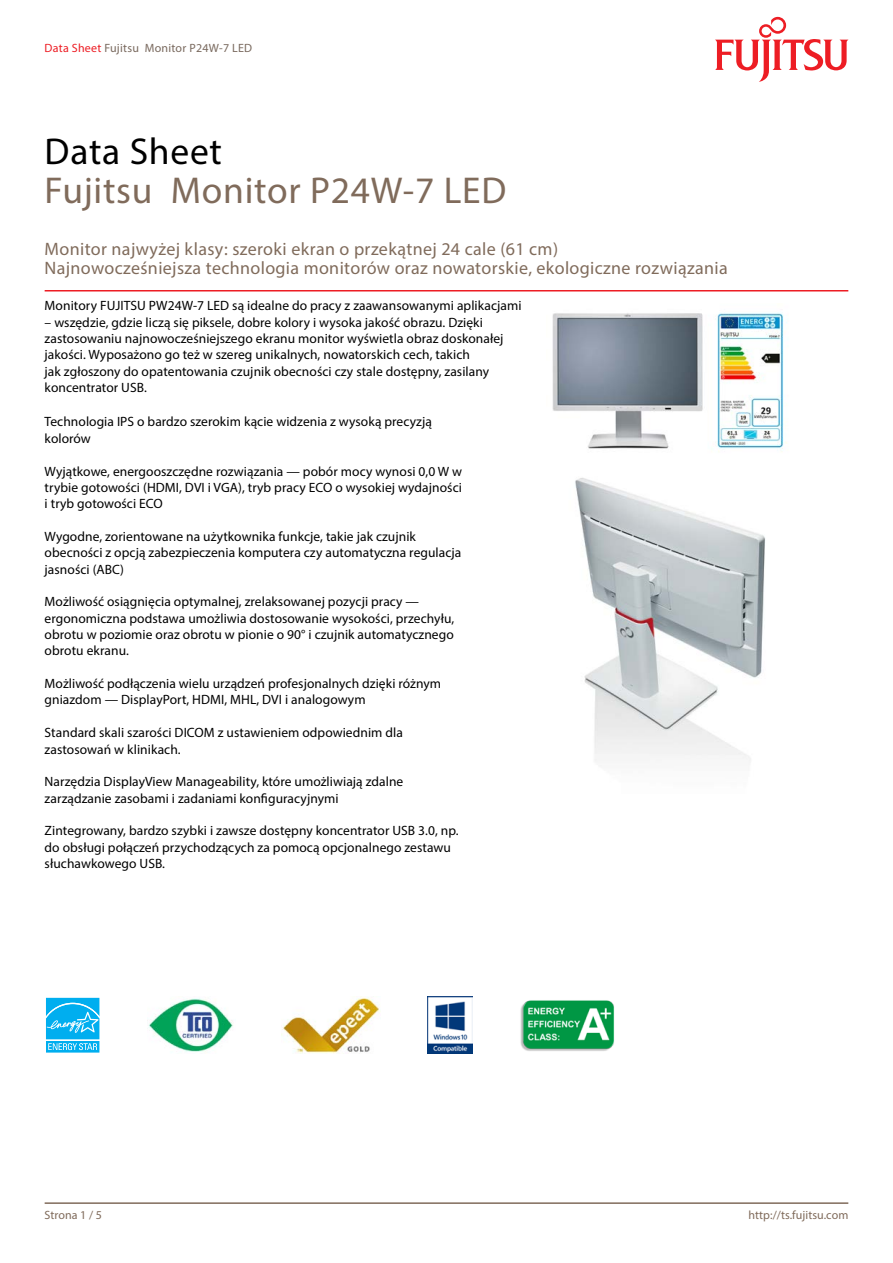
<style>
.page{position:relative;width:893px;height:1263px;background:#fff}
.page>*{position:absolute;margin:0;border:0;box-sizing:border-box;transform-origin:0 0}
.t1{font:37.5px "Myriad Pro";letter-spacing:.02em;color:#806b5b}
.t2{font:37.5px "Myriad Pro";letter-spacing:.02em;color:#000}
.t3{font:18px/19.5px "Myriad Pro";letter-spacing:.02em;color:#806b5b}
.t4{font:13.5px/16.4px "Myriad Pro";letter-spacing:.005em;color:#000}
.t5{font:12px "Myriad Pro";letter-spacing:.02em;color:#79695e}
.t6{font:12px "Myriad Pro";letter-spacing:.005em;color:#806b5b}
.s1{color:#ed1d24}
</style>
<div class="page">
<hr style="left:45px;top:1202px;width:803px;height:2px;background:#806b5b">
<hr style="left:45px;top:290px;width:803px;height:1px;background:#ed1d24">
<svg style="left:715px;top:17px;width:133px;height:65px"></svg>
<img style="left:552px;top:312px;width:235px;height:140px">
<img style="left:575px;top:478px;width:190px;height:283px">
<div style="left:45px;top:996px;width:56px;height:45px;background:#d4f1fc"></div>
<svg style="left:45px;top:998px;width:56px;height:55px;background:#37bff2"></svg>
<img style="left:147px;top:998px;width:86px;height:54px">
<img style="left:281px;top:996px;width:100px;height:58px">
<img style="left:427px;top:996px;width:46px;height:58px">
<img style="left:520px;top:1000px;width:95px;height:51px">
<p class="t5" style="left:45px;top:40px;width:209px"><span class="s1">Data Sheet</span> Fujitsu Monitor P24W-7 LED</p>
<h1 class="t2" style="left:45px;top:128px;width:179px">Data Sheet</h1>
<h1 class="t1" style="left:45px;top:167px;width:463px">Fujitsu Monitor P24W-7 LED</h1>
<h2 class="t3" style="left:45px;top:238px;width:685px">Monitor najwyżej klasy: szeroki ekran o przekątnej 24 cale (61 cm)<br>Najnowocześniejsza technologia monitorów oraz nowatorskie, ekologiczne rozwiązania</h2>
<p class="t4" style="left:45px;top:297px;width:478px">Monitory FUJITSU PW24W-7 LED są idealne do pracy z zaawansowanymi aplikacjami</p>
<p class="t4" style="left:45px;top:314px;width:460px">– wszędzie, gdzie liczą się piksele, dobre kolory i wysoka jakość obrazu. Dzięki zastosowaniu najnowocześniejszego ekranu monitor wyświetla obraz doskonałej jakości. Wyposażono go też w szereg unikalnych, nowatorskich cech, takich<br>jak zgłoszony do opatentowania czujnik obecności czy stale dostępny, zasilany koncentrator USB.</p>
<p class="t4" style="left:45px;top:413px;width:389px">Technologia IPS o bardzo szerokim kącie widzenia z wysoką precyzją kolorów</p>
<p class="t4" style="left:45px;top:463px;width:419px;text-align:justify">Wyjątkowe, energooszczędne rozwiązania — pobór mocy wynosi 0,0 W w trybie gotowości (HDMI, DVI i VGA), tryb pracy ECO o wysokiej wydajności i tryb gotowości ECO</p>
<p class="t4" style="left:45px;top:528px;width:418px">Wygodne, zorientowane na użytkownika funkcje, takie jak czujnik obecności z opcją zabezpieczenia komputera czy automatyczna regulacja jasności (ABC)</p>
<p class="t4" style="left:45px;top:593px;width:411px">Możliwość osiągnięcia optymalnej, zrelaksowanej pozycji pracy — ergonomiczna podstawa umożliwia dostosowanie wysokości, przechyłu, obrotu w poziomie oraz obrotu w pionie o 90° i czujnik automatycznego obrotu ekranu.</p>
<p class="t4" style="left:45px;top:675px;width:398px">Możliwość podłączenia wielu urządzeń profesjonalnych dzięki różnym gniazdom — DisplayPort, HDMI, MHL, DVI i analogowym</p>
<p class="t4" style="left:45px;top:724px;width:360px">Standard skali szarości DICOM z ustawieniem odpowiednim dla zastosowań w klinikach.</p>
<p class="t4" style="left:45px;top:773px;width:360px">Narzędzia DisplayView Manageability, które umożliwiają zdalne zarządzanie zasobami i zadaniami konfiguracyjnymi</p>
<p class="t4" style="left:45px;top:822px;width:416px">Zintegrowany, bardzo szybki i zawsze dostępny koncentrator USB 3.0, np. do obsługi połączeń przychodzących za pomocą opcjonalnego zestawu słuchawkowego USB.</p>
<p class="t6" style="left:45px;top:1207px;width:59px">Strona 1 / 5</p>
<p class="t6" style="left:748px;top:1207px;width:101px">http://ts.fujitsu.com</p>
</div>
